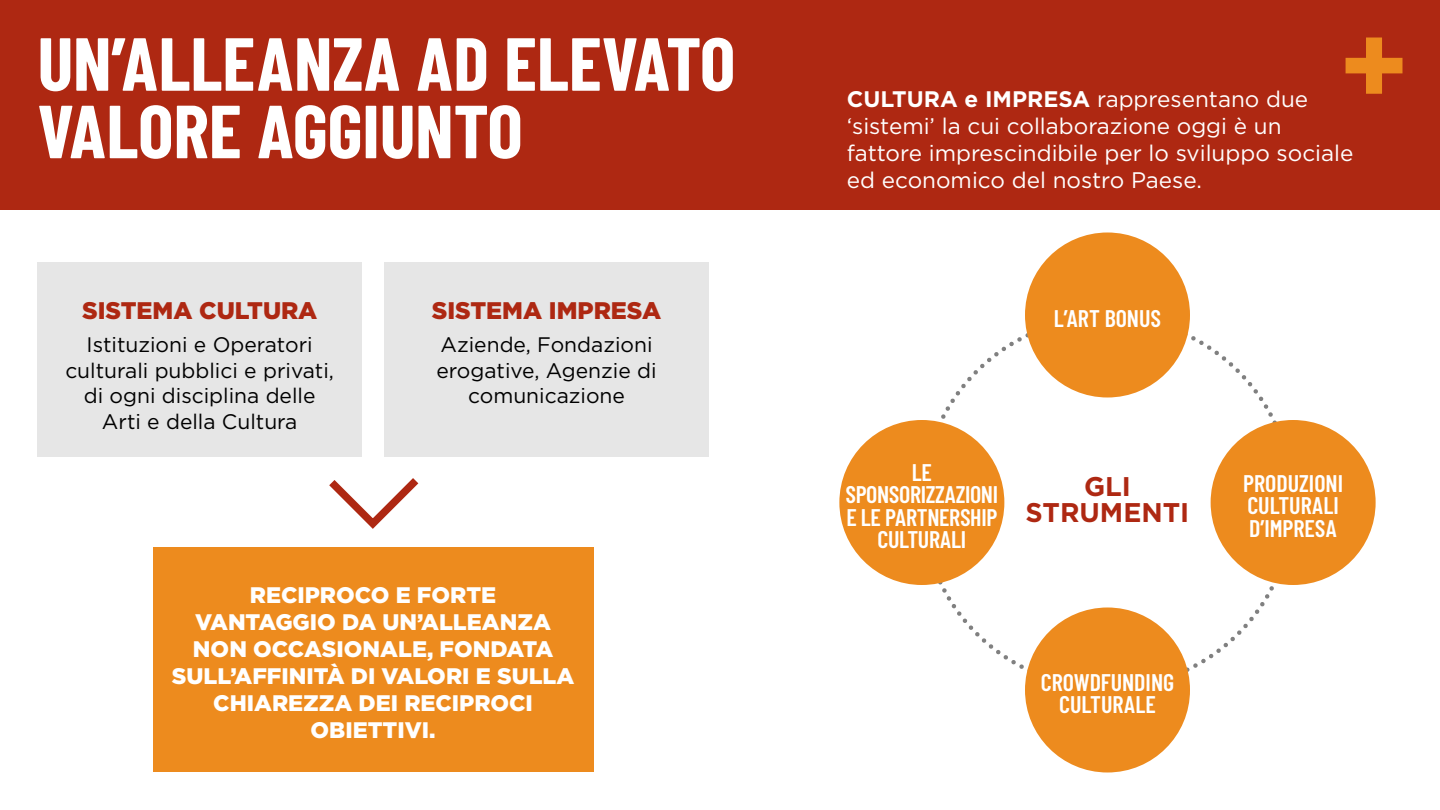
<style>
.page{position:relative;width:1440px;height:810px;background:#fff}
.page>*{position:absolute;margin:0;border:0;box-sizing:border-box;transform-origin:0 0}
.t1{font:700 75px/67.5px "Barlow Condensed";color:#fff}
.t2{font:700 27px/25.5px "Gotham";color:#ae2812;text-align:center}
.t3{font:600 24px/22.5px "Barlow Condensed";color:#fff;text-align:center}
.t4{font:900 24px "Gotham";color:#ae2812}
.t5{font:22.5px/27px "Gotham";color:#fff}
.t6{font:900 22.5px/27px "Gotham";color:#fff;text-align:center}
.t7{font:21px/25.5px "Gotham";color:#000;text-align:center}
.s1{font-weight:700}
</style>
<div class="page">
<div style="left:0;top:0;width:1440px;height:210px;background:#ae2812"></div>
<div style="left:38px;top:262px;width:324px;height:196px;background:#e6e6e6"></div>
<div style="left:153px;top:548px;width:440px;height:224px;background:#ed8b1e"></div>
<div style="left:384px;top:262px;width:325px;height:196px;background:#e6e6e6"></div>
<svg style="left:1346px;top:38px;width:56px;height:56px"></svg>
<svg style="left:329px;top:478px;width:90px;height:51px"></svg>
<svg style="left:931px;top:324px;width:353px;height:357px"></svg>
<div style="left:1025px;top:232px;width:165px;height:166px;background:#ed8b1e;border-radius:50%"></div>
<div style="left:1025px;top:608px;width:165px;height:164px;background:#ed8b1e;border-radius:50%"></div>
<div style="left:839px;top:420px;width:165px;height:165px;background:#ed8b1e;border-radius:50%"></div>
<div style="left:1211px;top:420px;width:165px;height:165px;background:#ed8b1e;border-radius:50%"></div>
<h1 class="t1" style="left:38px;top:28px;width:699px">UN’ALLEANZA AD ELEVATO<br>VALORE AGGIUNTO</h1>
<p class="t4" style="left:82px;top:294px;width:237px">SISTEMA CULTURA</p>
<p class="t7" style="left:65px;top:332px;width:270px">Istituzioni e Operatori culturali pubblici e privati, di ogni disciplina delle<br>Arti e della Cultura</p>
<p class="t4" style="left:432px;top:294px;width:231px">SISTEMA IMPRESA</p>
<p class="t7" style="left:436px;top:332px;width:222px">Aziende, Fondazioni erogative, Agenzie di comunicazione</p>
<p class="t6" style="left:172px;top:581px;width:404px">RECIPROCO E FORTE<br>VANTAGGIO DA UN’ALLEANZA<br>NON OCCASIONALE, FONDATA<br>SULL’AFFINITÀ DI VALORI E SULLA<br>CHIAREZZA DEI RECIPROCI<br>OBIETTIVI.</p>
<p class="t5" style="left:847px;top:85px;width:508px"><span class="s1">CULTURA e IMPRESA</span> rappresentano due ‘sistemi’ la cui collaborazione oggi è un fattore imprescindibile per lo sviluppo sociale ed economico del nostro Paese.</p>
<p class="t3" style="left:1054px;top:306px;width:109px">L’ART BONUS</p>
<p class="t3" style="left:846px;top:460px;width:154px">LE<br>SPONSORIZZAZIONI<br>E LE PARTNERSHIP<br>CULTURALI</p>
<p class="t3" style="left:1243px;top:471px;width:101px;text-align:left">PRODUZIONI<br>CULTURALI<br>D’IMPRESA</p>
<p class="t2" style="left:1026px;top:474px;width:165px">GLI<br>STRUMENTI</p>
<p class="t3" style="left:1041px;top:670px;width:135px">CROWDFUNDING<br>CULTURALE</p>
</div>
